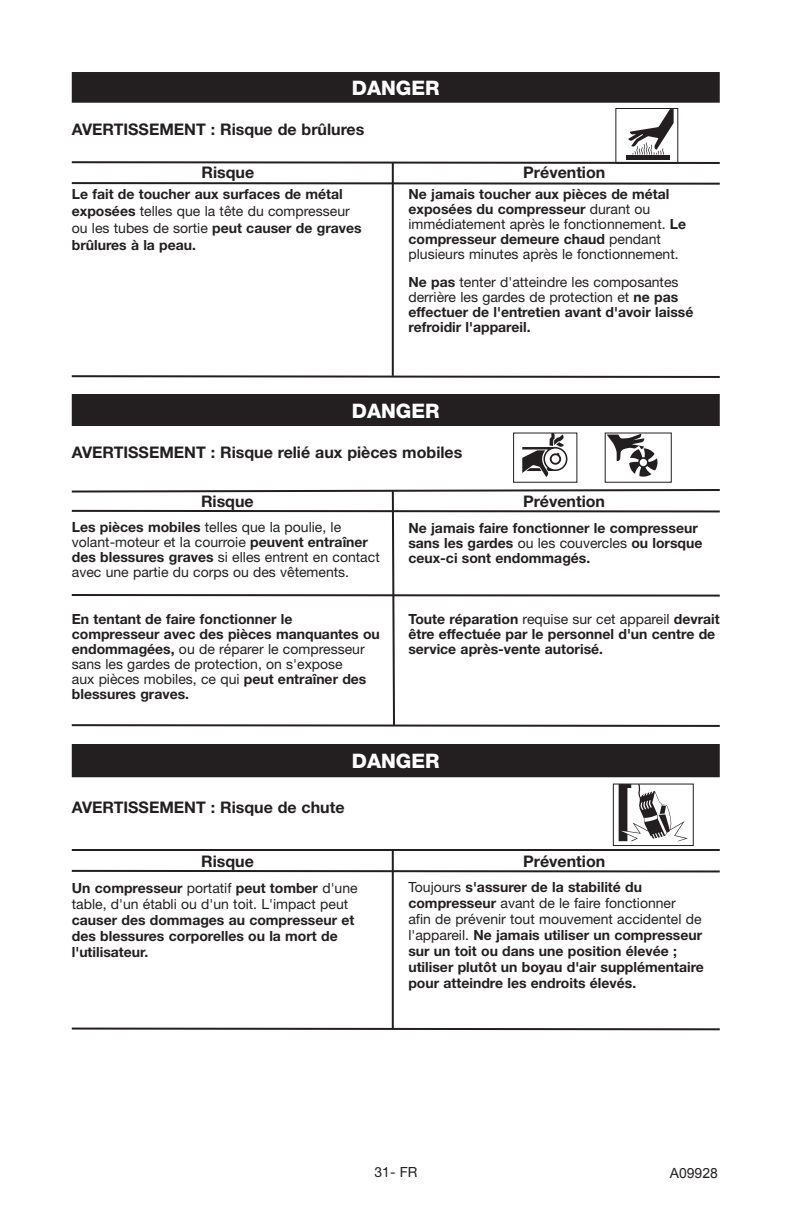
<style>
.page{position:relative;width:792px;height:1224px;background:#fff}
.page>*{position:absolute;margin:0;border:0;box-sizing:border-box;transform-origin:0 0}
.headline__12_reverse{font:800 20px "Helvetica Neue";color:#fff}
.subhead_2__text_12{font:700 16px "Helvetica Neue";color:#231f20}
.hazard_text_10{font:700 16px "Helvetica Neue";color:#231f20}
.text_10__auto{font:700 14px/15px "Helvetica Neue";color:#231f20}
.t1{font:14px/15px "Helvetica Neue";color:#231f20}
.t2{font:14px "Arial";color:#231f20}
.s1{font-weight:400}
.s2{font-weight:700}
</style>
<div class="page">
<hr style="left:72px;top:182px;width:648px;height:3px;background:#231f20">
<hr style="left:392px;top:163px;width:2px;height:213px;background:#231f20">
<svg style="left:71px;top:109px;width:649px;height:56px"></svg>
<div style="left:615px;top:108px;width:63px;height:56px;border:1px solid #231f20"></div>
<svg style="left:522px;top:435px;width:45px;height:42px"></svg>
<div style="left:513px;top:433px;width:64px;height:50px;border:1px solid #231f20"></div>
<svg style="left:607px;top:435px;width:51px;height:42px"></svg>
<div style="left:605px;top:433px;width:67px;height:50px;border:1px solid #231f20"></div>
<hr style="left:72px;top:849px;width:648px;height:2px;background:#231f20">
<hr style="left:72px;top:870px;width:648px;height:2px;background:#231f20">
<hr style="left:392px;top:850px;width:2px;height:179px;background:#231f20">
<svg style="left:619px;top:786px;width:69px;height:55px"></svg>
<div style="left:613px;top:784px;width:81px;height:62px;border:1px solid #231f20"></div>
<svg style="left:71px;top:374px;width:649px;height:4px"></svg>
<svg style="left:71px;top:489px;width:649px;height:238px"></svg>
<svg style="left:71px;top:1027px;width:649px;height:4px"></svg>
<div style="left:72px;top:72px;width:648px;height:31px;background:#231f20"></div>
<div style="left:72px;top:394px;width:648px;height:32px;background:#231f20"></div>
<div style="left:72px;top:744px;width:648px;height:33px;background:#231f20"></div>
<hr style="left:72px;top:594px;width:648px;height:3px;background:#231f20">
<p class="headline__12_reverse" style="left:352px;top:76px;width:89px">DANGER</p>
<p class="subhead_2__text_12" style="left:72px;top:120px;width:294px">AVERTISSEMENT : Risque de brûlures</p>
<p class="hazard_text_10" style="left:202px;top:163px;width:54px">Risque</p>
<p class="hazard_text_10" style="left:523px;top:163px;width:84px">Prévention</p>
<p class="text_10__auto" style="left:72px;top:186px;width:291px;line-height:16.8px">Le fait de toucher aux surfaces de métal exposées <span class="s1">telles que la tête du compresseur ou les tubes de sortie</span> peut causer de graves brûlures à la peau.</p>
<p class="t1" style="left:408px;top:187px;width:279px"><span class="s2">Ne jamais toucher aux pièces de métal exposées du compresseur</span> durant ou immédiatement après le fonctionnement. <span class="s2">Le compresseur demeure chaud</span> pendant plusieurs minutes après le fonctionnement.</p>
<p class="text_10__auto" style="left:408px;top:274px;width:287px">Ne pas <span class="s1">tenter d'atteindre les composantes derrière les gardes de protection et</span> ne pas effectuer de l'entretien avant d'avoir laissé refroidir l'appareil.</p>
<p class="headline__12_reverse" style="left:352px;top:399px;width:89px">DANGER</p>
<p class="subhead_2__text_12" style="left:72px;top:442px;width:392px">AVERTISSEMENT : Risque relié aux pièces mobiles</p>
<p class="hazard_text_10" style="left:201px;top:492px;width:54px">Risque</p>
<p class="hazard_text_10" style="left:523px;top:491px;width:84px">Prévention</p>
<p class="t1" style="left:72px;top:520px;width:309px"><span class="s2">Les pièces mobiles</span> telles que la poulie, le volant-moteur et la courroie <span class="s2">peuvent entraîner des blessures graves</span> si elles entrent en contact avec une partie du corps ou des vêtements.</p>
<p class="text_10__auto" style="left:72px;top:611px;width:310px">En tentant de faire fonctionner le compresseur avec des pièces manquantes ou endommagées, <span class="s1">ou de réparer le compresseur sans les gardes de protection, on s'expose<br>aux pièces mobiles, ce qui</span> peut entraîner des blessures graves.</p>
<p class="text_10__auto" style="left:408px;top:520px;width:296px">Ne jamais faire fonctionner le compresseur sans les gardes <span class="s1">ou les couvercles</span> ou lorsque ceux-ci sont endommagés.</p>
<p class="text_10__auto" style="left:408px;top:612px;width:313px">Toute réparation <span class="s1">requise sur cet appareil</span> devrait être effectuée par le personnel d'un centre de service après-vente autorisé.</p>
<p class="headline__12_reverse" style="left:352px;top:749px;width:89px">DANGER</p>
<p class="subhead_2__text_12" style="left:72px;top:797px;width:274px">AVERTISSEMENT : Risque de chute</p>
<p class="hazard_text_10" style="left:201px;top:851px;width:54px">Risque</p>
<p class="hazard_text_10" style="left:523px;top:851px;width:84px">Prévention</p>
<p class="text_10__auto" style="left:72px;top:879px;width:287px;line-height:16px">Un compresseur <span class="s1">portatif</span> peut tomber <span class="s1">d'une table, d'un établi ou d'un toit. L'impact peut </span>causer des dommages au compresseur et des blessures corporelles ou la mort de l'utilisateur.</p>
<p class="text_10__auto" style="left:408px;top:879px;width:297px;line-height:16px"><span class="s1">Toujours</span> s'assurer de la stabilité du compresseur <span class="s1">avant de le faire fonctionner<br>afin de prévenir tout mouvement accidentel de l'appareil.</span> Ne jamais utiliser un compresseur sur un toit ou dans une position élevée ; utiliser plutôt un boyau d'air supplémentaire pour atteindre les endroits élevés.</p>
<p class="t1" style="left:375px;top:1164px;width:44px">31- FR</p>
<p class="t2" style="left:670px;top:1164px;width:50px">A09928</p>
</div>
